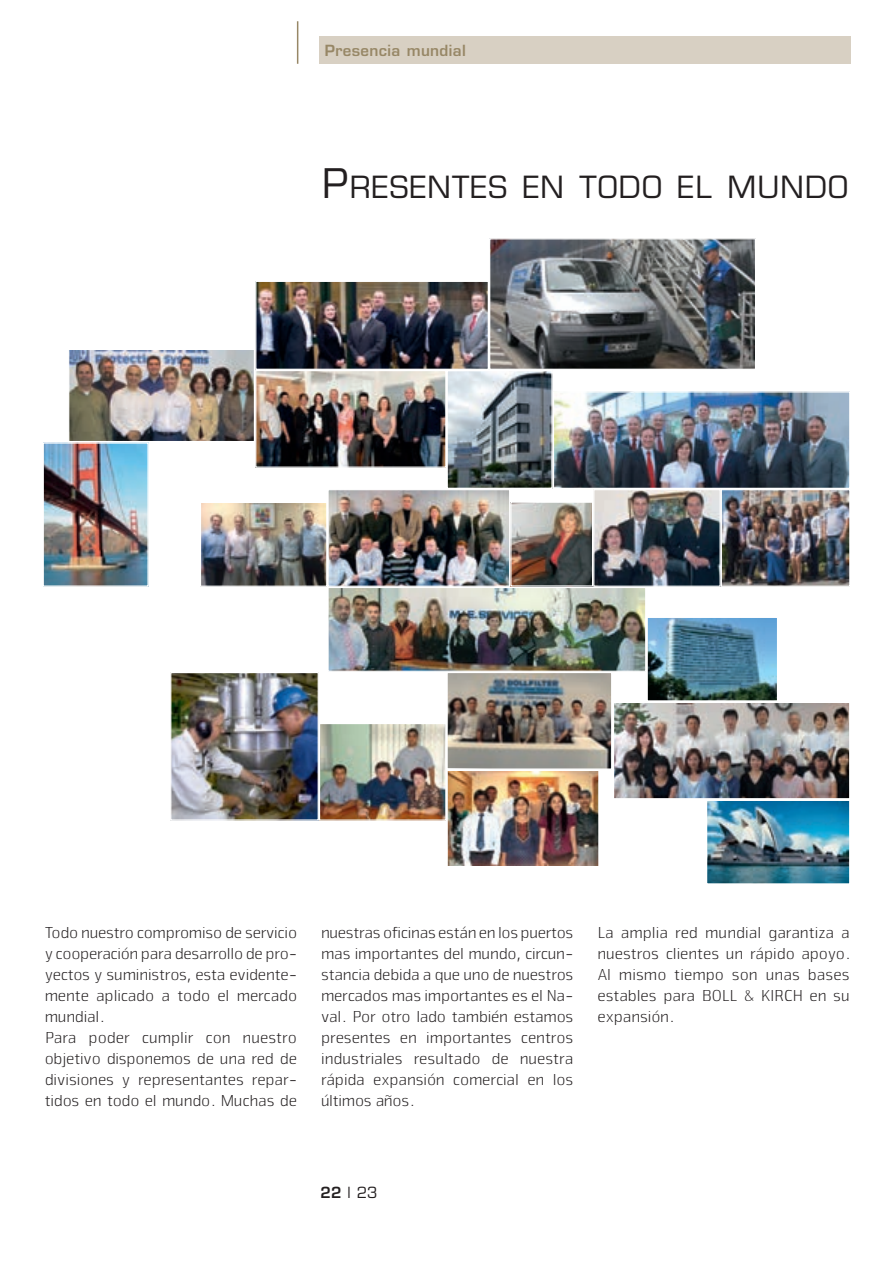
<style>
.page{position:relative;width:893px;height:1263px;background:#fff}
.page>*{position:absolute;margin:0;border:0;box-sizing:border-box;transform-origin:0 0}
.t1{font:29.85px "Eurostile";letter-spacing:.04em;color:#231f20}
.t2{font:300 16.5px/21px "Nuri 01";color:#231f20}
.t3{font:600 15px "Eurostile";letter-spacing:.025em;color:#978766}
.t4{font:15px "Eurostile";color:#231f20}
.s1{font-size:39.75px}
.s2{font-weight:600}
</style>
<div class="page">
<img style="left:448px;top:372px;width:103px;height:115px">
<div style="left:446px;top:370px;width:107px;height:119px;border:1px solid #fff"></div>
<img style="left:45px;top:444px;width:102px;height:141px">
<div style="left:43px;top:442px;width:106px;height:145px;border:1px solid #fff"></div>
<img style="left:491px;top:240px;width:263px;height:128px">
<div style="left:489px;top:238px;width:267px;height:132px;border:1px solid #fff"></div>
<img style="left:555px;top:393px;width:293px;height:94px">
<div style="left:553px;top:391px;width:297px;height:98px;border:1px solid #fff"></div>
<div style="left:319px;top:36px;width:531px;height:28px;background:#d8d0c3"></div>
<hr style="left:297px;top:21px;width:1px;height:43px;background:#978766">
<img style="left:329px;top:491px;width:179px;height:94px">
<div style="left:327px;top:489px;width:183px;height:98px;border:1px solid #fff"></div>
<img style="left:615px;top:704px;width:233px;height:93px">
<div style="left:613px;top:702px;width:237px;height:97px;border:1px solid #fff"></div>
<img style="left:329px;top:589px;width:315px;height:81px">
<div style="left:327px;top:587px;width:319px;height:85px;border:1px solid #fff"></div>
<img style="left:257px;top:283px;width:230px;height:85px">
<div style="left:255px;top:281px;width:234px;height:89px;border:1px solid #fff"></div>
<img style="left:448px;top:674px;width:162px;height:94px">
<div style="left:446px;top:672px;width:166px;height:98px;border:1px solid #fff"></div>
<img style="left:708px;top:802px;width:140px;height:81px">
<div style="left:706px;top:800px;width:144px;height:85px;border:1px solid #fff"></div>
<img style="left:648px;top:619px;width:128px;height:81px">
<div style="left:646px;top:617px;width:132px;height:85px;border:1px solid #fff"></div>
<img style="left:595px;top:491px;width:124px;height:94px">
<div style="left:593px;top:489px;width:128px;height:98px;border:1px solid #fff"></div>
<img style="left:257px;top:372px;width:187px;height:94px">
<div style="left:255px;top:370px;width:191px;height:98px;border:1px solid #fff"></div>
<img style="left:512px;top:504px;width:79px;height:81px">
<div style="left:510px;top:502px;width:83px;height:85px;border:1px solid #fff"></div>
<img style="left:70px;top:351px;width:183px;height:89px">
<div style="left:68px;top:349px;width:187px;height:93px;border:1px solid #fff"></div>
<img style="left:202px;top:504px;width:123px;height:81px">
<div style="left:200px;top:502px;width:127px;height:85px;border:1px solid #fff"></div>
<img style="left:172px;top:674px;width:145px;height:145px">
<div style="left:170px;top:672px;width:149px;height:149px;border:1px solid #fff"></div>
<img style="left:321px;top:725px;width:123px;height:94px">
<div style="left:319px;top:723px;width:127px;height:98px;border:1px solid #fff"></div>
<img style="left:723px;top:491px;width:125px;height:94px">
<div style="left:721px;top:489px;width:129px;height:98px;border:1px solid #fff"></div>
<img style="left:448px;top:772px;width:150px;height:93px">
<div style="left:446px;top:770px;width:154px;height:97px;border:1px solid #fff"></div>
<p class="t3" style="left:325px;top:41px;width:143px">Presencia mundial</p>
<h1 class="t1" style="left:322px;top:169px;width:527px"><span class="s1">P</span>RESENTES EN TODO EL MUNDO</h1>
<p class="t2" style="left:44px;top:921px;width:254px">Todo nuestro compromiso de servicio y cooperación para desarrollo de pro&shy;yectos y suministros, esta evidente&shy;mente aplicado a todo el mercado mundial.<br>Para poder cumplir con nuestro objetivo disponemos de una red de divisiones y representantes repar&shy;tidos en todo el mundo. Muchas de</p>
<p class="t2" style="left:320px;top:921px;width:254px">nuestras oficinas están en los puertos mas importantes del mundo, circun&shy;stancia debida a que uno de nuestros mercados mas importantes es el Na&shy;val. Por otro lado también estamos presentes en importantes centros industriales resultado de nuestra rápida expansión comercial en los últimos años.</p>
<p class="t2" style="left:597px;top:921px;width:254px;text-align:justify">La amplia red mundial garantiza a nuestros clientes un rápido apoyo.<br>Al mismo tiempo son unas bases estables para BOLL &amp; KIRCH en su expansión.</p>
<p class="t4" style="left:320px;top:1183px;width:59px"><span class="s2">22</span> | 23</p>
</div>
